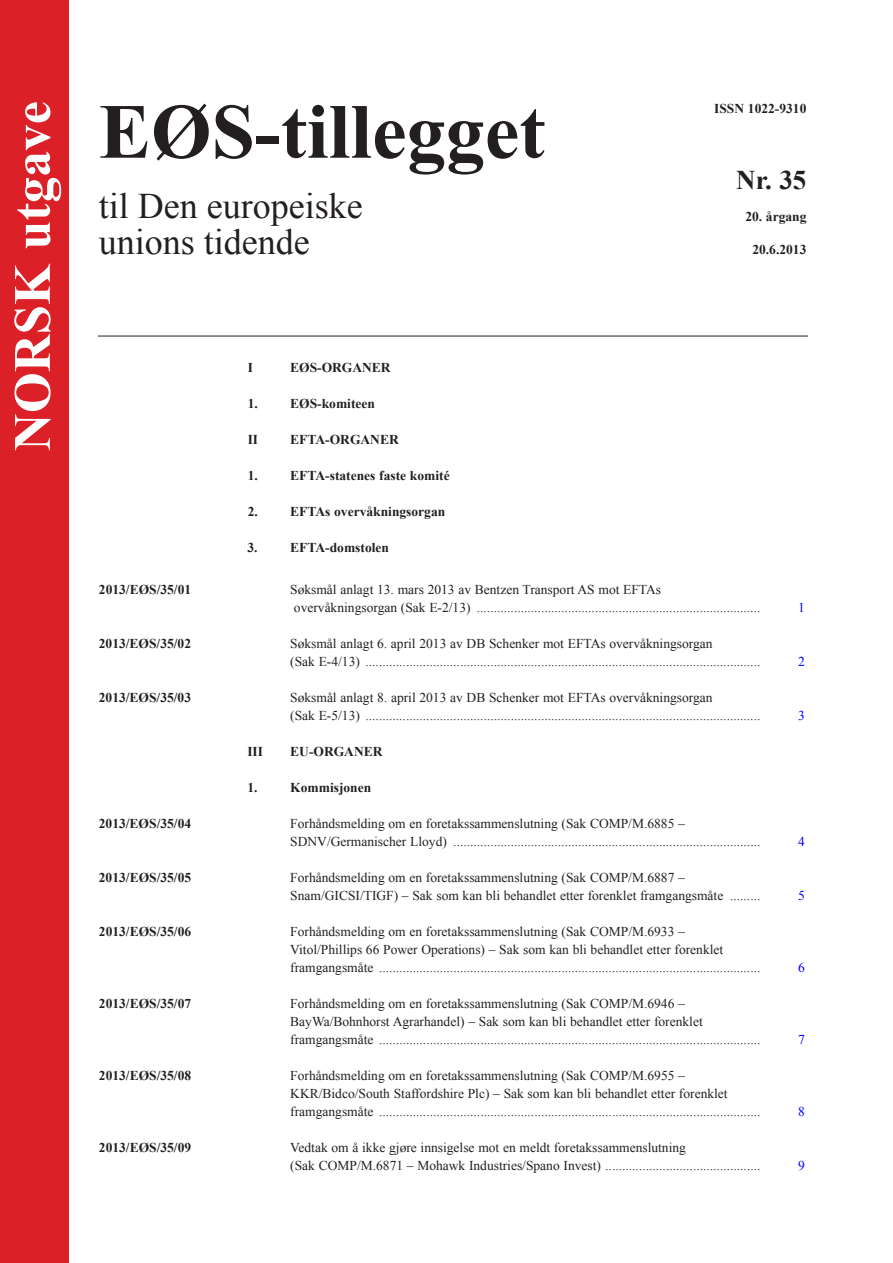
<style>
.page{position:relative;width:893px;height:1263px;background:#fff}
.page>*{position:absolute;margin:0;border:0;box-sizing:border-box;transform-origin:0 0}
.t1{font:700 78px "Times New Roman";color:#231f20}
.t2{font:700 52.5px "Times New Roman";color:#fff}
.t3{font:36px/36px "Times New Roman";color:#231f20}
.t4{font:700 27px "Times New Roman";color:#231f20}
.t5{font:13.5px/18px "Times New Roman";color:#231f20}
.t6{font:700 13.5px "Times New Roman";color:#231f20}
.t7{font:13.5px "Times New Roman";color:#00f}
</style>
<div class="page">
<hr style="left:98px;top:336px;width:710px;height:1px;background:#231f20">
<div style="left:0;top:0;width:68px;height:1263px;background:#dc2027"></div>
<h2 class="t2" style="left:-4px;top:451px;width:351px;rotate:-90deg">NORSK utgave</h2>
<h1 class="t1" style="left:99px;top:78px;width:448px">EØS-tillegget</h1>
<h3 class="t3" style="left:99px;top:187px;width:265px">til Den europeiske unions tidende</h3>
<p class="t6" style="left:248px;top:358px;width:7px">I</p>
<p class="t6" style="left:290px;top:358px;width:102px">EØS-ORGANER</p>
<p class="t6" style="left:248px;top:394px;width:12px">1.</p>
<p class="t6" style="left:290px;top:394px;width:86px">EØS-komiteen</p>
<p class="t6" style="left:248px;top:430px;width:12px">II</p>
<p class="t6" style="left:290px;top:430px;width:110px">EFTA-ORGANER</p>
<p class="t6" style="left:248px;top:466px;width:203px">1. EFTA-statenes faste komité</p>
<p class="t6" style="left:248px;top:502px;width:199px">2. EFTAs overvåkningsorgan</p>
<p class="t6" style="left:247px;top:538px;width:12px">3.</p>
<p class="t6" style="left:290px;top:538px;width:100px">EFTA-domstolen</p>
<p class="t6" style="left:714px;top:99px;width:94px">ISSN 1022-9310</p>
<h3 class="t4" style="left:736px;top:161px;width:72px">Nr. 35</h3>
<p class="t6" style="left:745px;top:207px;width:63px">20. årgang</p>
<p class="t6" style="left:752px;top:240px;width:56px">20.6.2013</p>
<p class="t6" style="left:99px;top:580px;width:94px">2013/EØS/35/01</p>
<p class="t5" style="left:290px;top:580px;width:472px">Søksmål anlagt 13. mars 2013 av Bentzen Transport AS mot EFTAs overvåkningsorgan (Sak E-2/13) ....................................................................................</p>
<p class="t6" style="left:99px;top:634px;width:94px">2013/EØS/35/02</p>
<p class="t5" style="left:290px;top:634px;width:472px">Søksmål anlagt 6. april 2013 av DB Schenker mot EFTAs overvåkningsorgan<br>(Sak E-4/13) .....................................................................................................................</p>
<p class="t6" style="left:99px;top:688px;width:94px">2013/EØS/35/03</p>
<p class="t5" style="left:290px;top:688px;width:472px">Søksmål anlagt 8. april 2013 av DB Schenker mot EFTAs overvåkningsorgan<br>(Sak E-5/13) .....................................................................................................................</p>
<p class="t6" style="left:247px;top:742px;width:17px">III</p>
<p class="t6" style="left:290px;top:742px;width:94px">EU-ORGANER</p>
<p class="t6" style="left:247px;top:778px;width:12px">1.</p>
<p class="t6" style="left:290px;top:778px;width:82px">Kommisjonen</p>
<p class="t6" style="left:99px;top:814px;width:94px">2013/EØS/35/04</p>
<p class="t5" style="left:290px;top:814px;width:472px">Forhåndsmelding om en foretakssammenslutning (Sak COMP/M.6885 –<br>SDNV/Germanischer Lloyd) ...........................................................................................</p>
<p class="t6" style="left:99px;top:868px;width:94px">2013/EØS/35/05</p>
<p class="t5" style="left:290px;top:868px;width:472px">Forhåndsmelding om en foretakssammenslutning (Sak COMP/M.6887 –<br>Snam/GICSI/TIGF) – Sak som kan bli behandlet etter forenklet framgangsmåte .........</p>
<p class="t6" style="left:99px;top:922px;width:94px">2013/EØS/35/06</p>
<p class="t5" style="left:290px;top:922px;width:472px">Forhåndsmelding om en foretakssammenslutning (Sak COMP/M.6933 –<br>Vitol/Phillips 66 Power Operations) – Sak som kan bli behandlet etter forenklet framgangsmåte .................................................................................................................</p>
<p class="t6" style="left:99px;top:994px;width:94px">2013/EØS/35/07</p>
<p class="t5" style="left:290px;top:994px;width:472px">Forhåndsmelding om en foretakssammenslutning (Sak COMP/M.6946 –<br>BayWa/Bohnhorst Agrarhandel) – Sak som kan bli behandlet etter forenklet framgangsmåte .................................................................................................................</p>
<p class="t6" style="left:99px;top:1066px;width:94px">2013/EØS/35/08</p>
<p class="t5" style="left:290px;top:1066px;width:472px">Forhåndsmelding om en foretakssammenslutning (Sak COMP/M.6955 –<br>KKR/Bidco/South Staffordshire Plc) – Sak som kan bli behandlet etter forenklet framgangsmåte .................................................................................................................</p>
<p class="t6" style="left:99px;top:1138px;width:94px">2013/EØS/35/09</p>
<p class="t5" style="left:290px;top:1138px;width:472px">Vedtak om å ikke gjøre innsigelse mot en meldt foretakssammenslutning<br>(Sak COMP/M.6871 – Mohawk Industries/Spano Invest) ..............................................</p>
<p class="t7" style="left:798px;top:598px;width:8px">1</p>
<p class="t7" style="left:798px;top:652px;width:8px">2</p>
<p class="t7" style="left:798px;top:706px;width:8px">3</p>
<p class="t7" style="left:798px;top:832px;width:8px">4</p>
<p class="t7" style="left:798px;top:886px;width:8px">5</p>
<p class="t7" style="left:798px;top:958px;width:8px">6</p>
<p class="t7" style="left:798px;top:1030px;width:8px">7</p>
<p class="t7" style="left:798px;top:1102px;width:8px">8</p>
<p class="t7" style="left:798px;top:1156px;width:8px">9</p>
</div>
